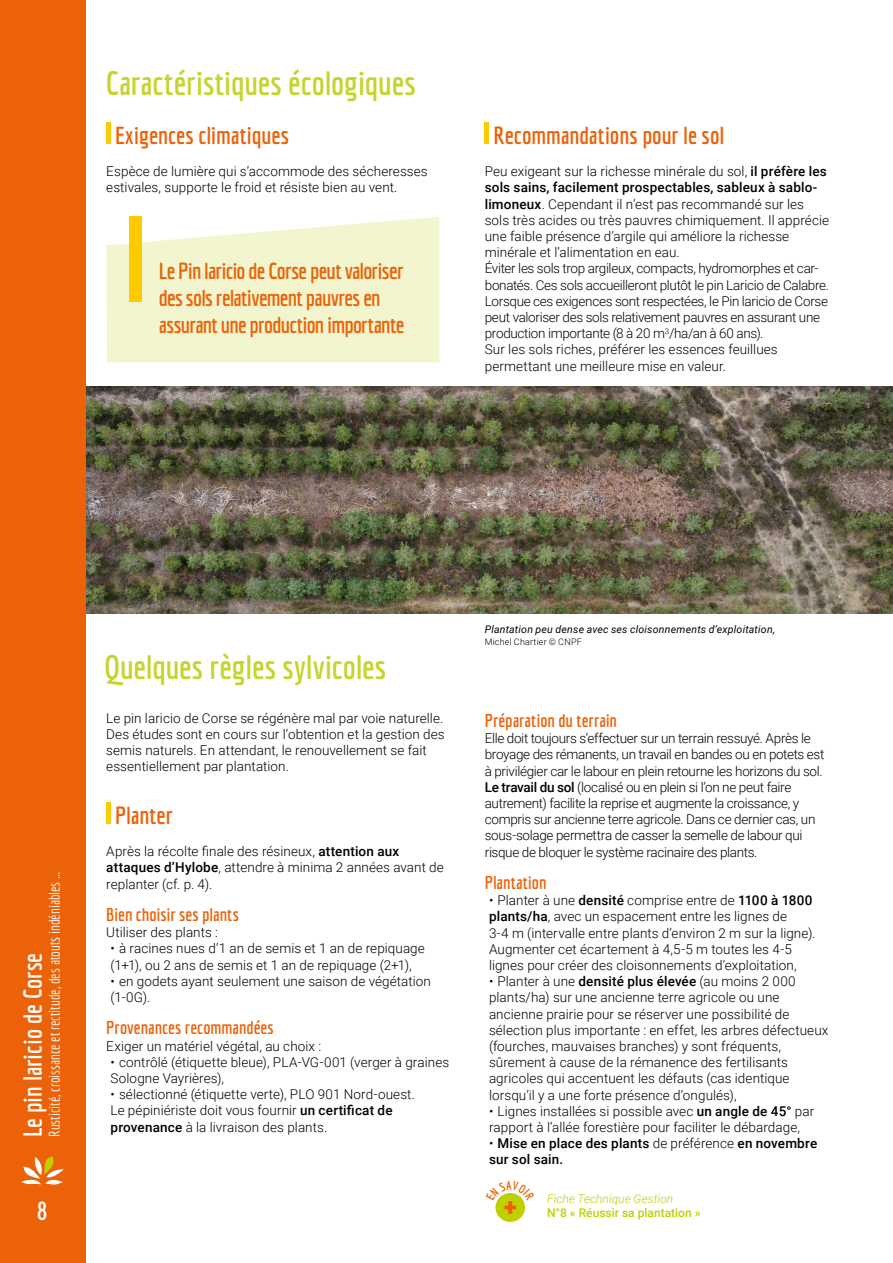
<style>
.page{position:relative;width:893px;height:1263px;background:#fff}
.page>*{position:absolute;margin:0;border:0;box-sizing:border-box;transform-origin:0 0}
.t1{font:700 33px "Economica";letter-spacing:-.005em;color:#c6d430}
.t2{font:700 25.5px "Economica";color:#fff}
.t3{font:700 24px "Economica";color:#eb6209}
.t4{font:700 22.5px/27px "Economica";letter-spacing:-.03em;color:#eb6209}
.t5{font:700 18px "Economica";color:#eb6209}
.t6{font:15px "Economica";color:#fff}
.t7{font:300 13.5px/16.2px "Roboto";letter-spacing:.005em;color:#000}
.t8{font:300 13.5px/16.2px "Roboto";letter-spacing:-.025em;color:#000}
.t9{font:500 13.5px/16.2px "Roboto";letter-spacing:.015em;color:#000}
.t10{font:500 12px "Roboto";color:#bed000}
.t11{font:italic 300 12px "Roboto";color:#bed000}
.t12{font:italic 10.5px "Roboto";letter-spacing:.02em;color:#000}
.t13{font:300 9px "Roboto";letter-spacing:.025em;color:#000}
.s1{font-weight:500}
.s2{font-weight:300}
</style>
<div class="page">
<div style="left:106px;top:123px;width:5px;height:21px;background:#ffca00"></div>
<div style="left:106px;top:802px;width:5px;height:22px;background:#ffca00"></div>
<img style="left:85px;top:387px;width:808px;height:227px">
<hr style="left:485px;top:123px;width:4px;height:21px;background:#ffca00">
<div style="left:0;top:0;width:85px;height:1263px;background:#eb6209"></div>
<svg style="left:21px;top:1157px;width:43px;height:28px"></svg>
<div style="left:495px;top:1193px;width:30px;height:29px;background:#bed000;border-radius:50%"></div>
<svg style="left:106px;top:217px;width:333px;height:145px;background:#f3f5d1"></svg>
<div style="left:130px;top:217px;width:12px;height:85px;background:#ffca00"></div>
<svg style="left:495px;top:1193px;width:30px;height:21px"></svg>
<h1 class="t1" style="left:106px;top:64px;width:312px">Caractéristiques écologiques</h1>
<h3 class="t3" style="left:115px;top:121px;width:175px">Exigences climatiques</h3>
<p class="t7" style="left:106px;top:163px;width:323px">Espèce de lumière qui s’accommode des sécheresses estivales, supporte le froid et résiste bien au vent.</p>
<h3 class="t4" style="left:159px;top:257px;width:247px">Le Pin laricio de Corse peut valoriser des sols relativement pauvres en assurant une production importante</h3>
<h3 class="t3" style="left:494px;top:121px;width:232px">Recommandations pour le sol</h3>
<p class="t7" style="left:485px;top:163px;width:346px">Peu exigeant sur la richesse minérale du sol, <span class="s1">il préfère les sols sains, facilement prospectables, sableux à sablo&shy;limoneux</span>. Cependant il n’est pas recommandé sur les sols très acides ou très pauvres chimiquement. Il apprécie une faible présence d’argile qui améliore la richesse minérale et l’alimentation en eau.<br>Éviter les sols trop argileux, compacts, hydromorphes et car&shy;bonatés. Ces sols accueilleront plutôt le pin Laricio de Calabre.<br>Lorsque ces exigences sont respectées, le Pin laricio de Corse peut valoriser des sols relativement pauvres en assurant une production importante (8 à 20 m<sup>3</sup>/ha/an à 60 ans).<br>Sur les sols riches, préférer les essences feuillues permettant une meilleure mise en valeur.</p>
<p class="t6" style="left:46px;top:1137px;width:267px;rotate:-90deg">Rusticité, croissance et rectitude, des atouts indéniables …</p>
<h2 class="t2" style="left:18px;top:1137px;width:185px;rotate:-90deg">Le pin laricio de Corse</h2>
<h2 class="t2" style="left:37px;top:1196px;width:12px">8</h2>
<h1 class="t1" style="left:104px;top:648px;width:284px">Quelques règles sylvicoles</h1>
<p class="t12" style="left:485px;top:622px;width:292px">Plantation peu dense avec ses cloisonnements d’exploitation,</p>
<p class="t13" style="left:485px;top:636px;width:99px">Michel Chartier © CNPF</p>
<p class="t7" style="left:106px;top:709px;width:340px">Le pin laricio de Corse se régénère mal par voie naturelle.<br>Des études sont en cours sur l’obtention et la gestion des semis naturels. En attendant, le renouvellement se fait essentiellement par plantation.</p>
<h3 class="t5" style="left:485px;top:710px;width:134px">Préparation du terrain</h3>
<p class="t8" style="left:485px;top:730px;width:341px">Elle doit toujours s’effectuer sur un terrain ressuyé. Après le broyage des rémanents, un travail en bandes ou en potets est à privilégier car le labour en plein retourne les horizons du sol.<br><span class="s1">Le travail du sol</span> (localisé ou en plein si l’on ne peut faire autrement) facilite la reprise et augmente la croissance, y compris sur ancienne terre agricole. Dans ce dernier cas, un sous-solage permettra de casser la semelle de labour qui risque de bloquer le système racinaire des plants.</p>
<h3 class="t5" style="left:485px;top:872px;width:63px">Plantation</h3>
<p class="t7" style="left:489px;top:892px;width:328px">• Planter à une <span class="s1">densité</span> comprise entre de <span class="s1">1100 à 1800 plants/ha</span>, avec un espacement entre les lignes de<br>3-4 m (intervalle entre plants d’environ 2 m sur la ligne).<br>Augmenter cet écartement à 4,5-5 m toutes les 4-5 lignes pour créer des cloisonnements d’exploitation,</p>
<p class="t7" style="left:489px;top:973px;width:341px">• Planter à une <span class="s1">densité plus élevée</span> (au moins 2 000 plants/ha) sur une ancienne terre agricole ou une ancienne prairie pour se réserver une possibilité de sélection plus importante : en effet, les arbres défectueux (fourches, mauvaises branches) y sont fréquents, sûrement à cause de la rémanence des fertilisants agricoles qui accentuent les défauts (cas identique lorsqu’il y a une forte présence d’ongulés),</p>
<p class="t7" style="left:489px;top:1102px;width:327px">• Lignes installées si possible avec <span class="s1">un angle de 45°</span> par rapport à l’allée forestière pour faciliter le débardage,</p>
<p class="t9" style="left:489px;top:1135px;width:330px"><span class="s2">•</span> Mise en place des plants <span class="s2">de préférence</span> en novembre sur sol sain.</p>
<h3 class="t3" style="left:115px;top:801px;width:59px">Planter</h3>
<p class="t7" style="left:106px;top:843px;width:339px">Après la récolte finale des résineux, <span class="s1">attention aux attaques d’Hylobe</span>, attendre à minima 2 années avant de replanter (cf. p. 4).</p>
<h3 class="t5" style="left:106px;top:904px;width:134px">Bien choisir ses plants</h3>
<p class="t7" style="left:106px;top:924px;width:113px">Utiliser des plants :</p>
<p class="t7" style="left:111px;top:940px;width:316px">• à racines nues d’1 an de semis et 1 an de repiquage (1+1), ou 2 ans de semis et 1 an de repiquage (2+1),</p>
<p class="t7" style="left:111px;top:972px;width:322px">• en godets ayant seulement une saison de végétation (1-0G).</p>
<h3 class="t5" style="left:106px;top:1017px;width:169px">Provenances recommandées</h3>
<p class="t7" style="left:106px;top:1037px;width:216px">Exiger un matériel végétal, au choix :</p>
<p class="t7" style="left:111px;top:1053px;width:340px">• contrôlé (étiquette bleue), PLA-VG-001 (verger à graines<br>Sologne Vayrières),</p>
<p class="t7" style="left:111px;top:1086px;width:306px">• sélectionné (étiquette verte), PLO 901 Nord-ouest.<br>Le pépiniériste doit vous fournir <span class="s1">un certificat de provenance</span> à la livraison des plants.</p>
<p class="t11" style="left:547px;top:1190px;width:128px">Fiche Technique Gestion</p>
<p class="t10" style="left:547px;top:1205px;width:155px">N°8 « Réussir sa plantation »</p>
</div>
